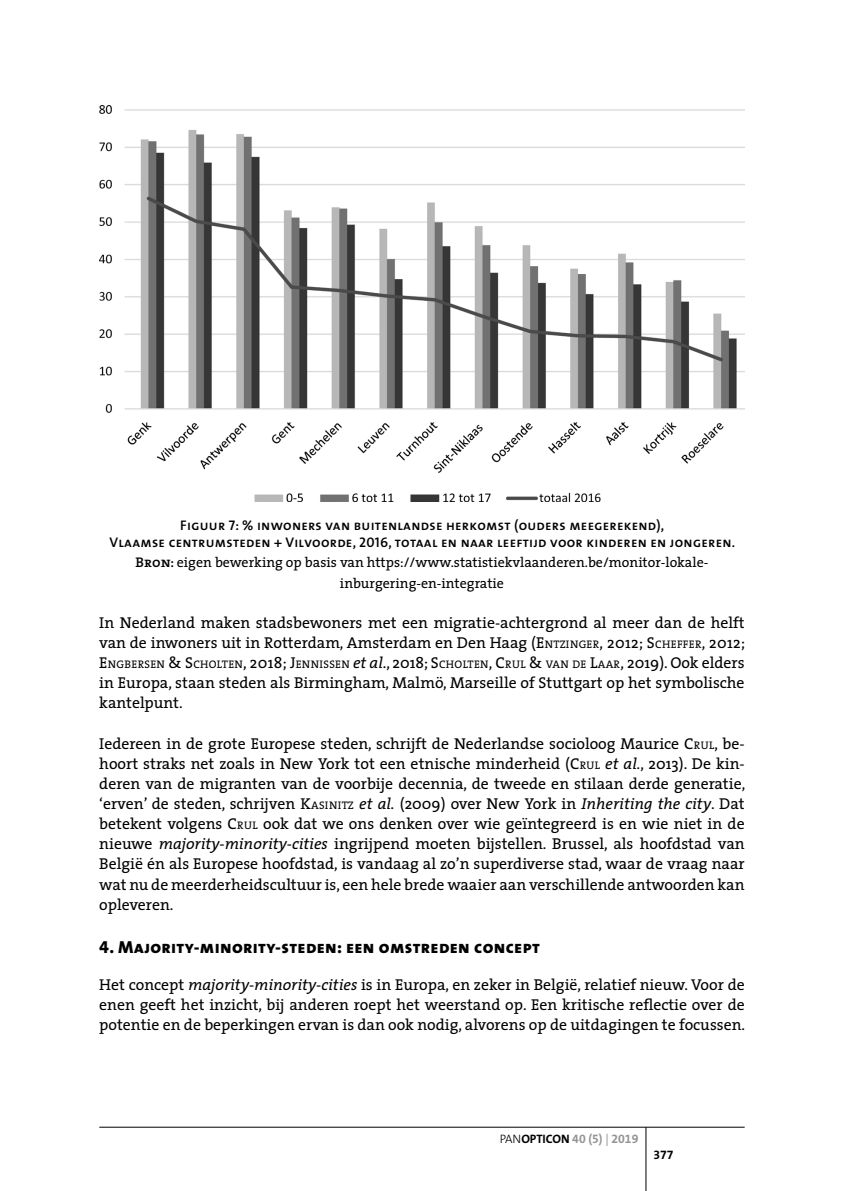
<style>
.page{position:relative;width:844px;height:1191px;background:#fff}
.page>*{position:absolute;margin:0;border:0;box-sizing:border-box;transform-origin:0 0}
.t1{font:17.5px "The Sans 8 Extra Bold Caps";letter-spacing:.02em;color:#000}
.t2{font:15.75px/20.1px "The Serif 5";color:#000}
.t3{font:14px/16.8px "The Sans 6 Semi Bold Caps";letter-spacing:.02em;color:#000;text-align:center}
.t4{font:14px/20.1px "The Serif 5";color:#000;text-align:center}
.t5{font:12.25px "The Sans 7 Bold Expert";color:#949494}
.t6{font:12.25px "The Sans 7 Bold Expert";color:#000}
.t7{font:11.03px "The Serif 5";letter-spacing:.03em;color:#000}
.s1{font-family:"The Serif 6 Semi Bold Caps"}
.s2{font-style:inherit}
.s3{font-size:11.03px}
.s4{font-size:15.75px}
.s5{font-style:italic;font-size:15.75px}
.s6{font-style:italic}
.s7{font-family:"The Sans 3 Light Caps";color:#000}
.s8{font-family:"The Sans 7 Bold Caps";color:#000}
.s9{font-family:"The Sans 5"}
</style>
<div class="page">
<hr style="left:99px;top:1126px;width:645px;height:1px;background:#000">
<hr style="left:645px;top:1127px;width:1px;height:64px;background:#000">
<img style="left:99px;top:106px;width:645px;height:395px">
<p class="t3" style="left:109px;top:517px;width:627px">Figuur 7: % inwoners van buitenlandse herkomst (ouders meegerekend),<br>Vlaamse centrumsteden + Vilvoorde, 2016, totaal en naar leeftijd voor kinderen en jongeren.</p>
<p class="t4" style="left:135px;top:552px;width:574px"><span class="s1">Bron:</span> eigen bewerking op basis van https://www.statistiekvlaanderen.be/monitor-lokale&shy;inburgering-en-integratie</p>
<p class="t2" style="left:99px;top:612px;width:647px">In Nederland maken stadsbewoners met een migratie-achtergrond al meer dan de helft van de inwoners uit in Rotterdam, Amsterdam en Den Haag (<span class="s2">E</span> <span class="s3">NTZINGER</span><span class="s2">, 2012; S</span> <span class="s3">CHEFFER</span><span class="s2">, 2012;</span></p>
<p class="t7" style="left:99px;top:655px;width:646px"><span class="s4">E</span>NGBERSEN <span class="s4">&amp; S</span>CHOLTEN<span class="s4">, 2018; J</span>ENNISSEN <span class="s5">et al</span><span class="s4">., 2018;</span> <span class="s4">S</span>CHOLTEN<span class="s4">, C</span>RUL <span class="s4">&amp;</span> VAN DE <span class="s4">L</span>AAR<span class="s4">,</span> <span class="s4">2019). Ook elders</span></p>
<p class="t2" style="left:99px;top:672px;width:646px">in Europa, staan steden als Birmingham, Malmö, Marseille of Stuttgart op het symbolische kantelpunt.</p>
<p class="t2" style="left:99px;top:732px;width:647px;text-align:justify">Iedereen in de grote Europese steden, schrijft de Nederlandse socioloog Maurice <span class="s2">C</span> <span class="s3">RUL</span>, be&shy;hoort straks net zoals in New York tot een etnische minderheid (<span class="s2">C</span> <span class="s3">RUL</span> <span class="s6">et al.</span>, 2013). De kin&shy;deren van de migranten van de voorbije decennia, de tweede en stilaan derde generatie, ‘erven’ de steden, schrijven <span class="s2">K</span><span class="s3">ASINITZ</span> <span class="s6">et al.</span> (2009) over New York in <span class="s6">Inheriting the city</span>. Dat betekent volgens <span class="s2">C</span> <span class="s3">RUL</span> ook dat we ons denken over wie geïntegreerd is en wie niet in de nieuwe <span class="s6">majority-minority</span>-<span class="s6">cities</span> ingrijpend moeten bijstellen. Brussel, als hoofdstad van België én als Europese hoofdstad, is vandaag al zo’n superdiverse stad, waar de vraag naar wat nu de meerderheidscultuur is, een hele brede waaier aan verschillende antwoorden kan opleveren.</p>
<p class="t1" style="left:99px;top:932px;width:442px">4. Majority-minority-steden: een omstreden concept</p>
<p class="t2" style="left:99px;top:974px;width:647px;text-align:justify">Het concept <span class="s6">majority-minority</span>-<span class="s6">cities</span> is in Europa, en zeker in België, relatief nieuw. Voor de enen geeft het inzicht, bij anderen roept het weerstand op. Een kritische reflectie over de potentie en de beperkingen ervan is dan ook nodig, alvorens op de uitdagingen te focussen.</p>
<p class="t5" style="left:499px;top:1128px;width:140px"><span class="s7">PAN</span><span class="s8">OPTICON</span> 40 (5) <span class="s9">|</span> 2019</p>
<p class="t6" style="left:653px;top:1144px;width:22px">377</p>
</div>
